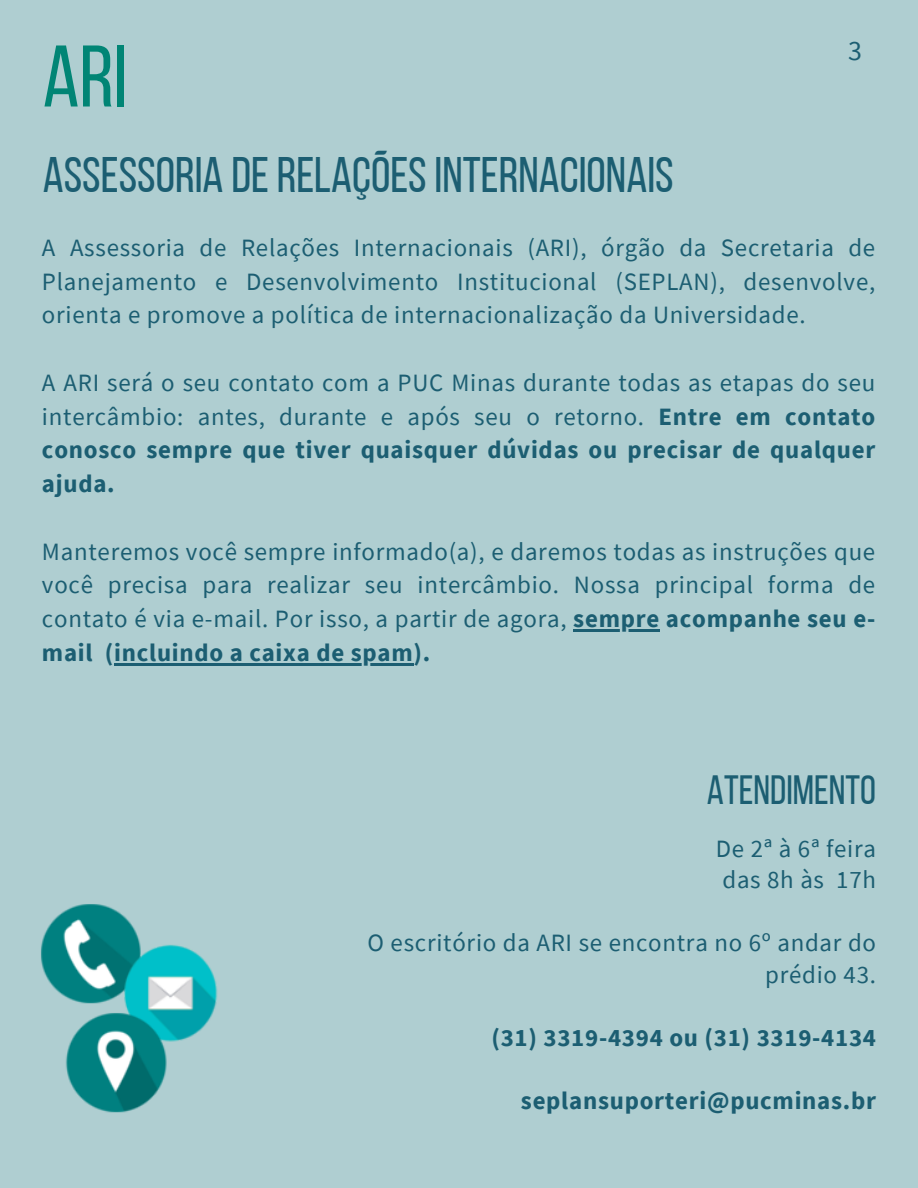
<style>
.page{position:relative;width:918px;height:1188px;background:#afced1}
.page>*{position:absolute;margin:0;border:0;box-sizing:border-box;transform-origin:0 0}
.t1{font:87.15px "Bebas Neue";color:#018575}
.t2{font:49.8px "Bebas Neue";color:#1c5e72}
.t3{font:40.8px "Bebas Neue";color:#1c5e72}
.t4{font:27.9px "Source Sans Pro";color:#1c5e72}
.t5{font:24.9px/33.8px "Source Sans Pro";letter-spacing:.03em;color:#1c5e72;text-align:justify}
.t6{font:700 24.9px "Source Sans Pro";letter-spacing:.03em;color:#1c5e72}
.s1{font-weight:700}
</style>
<div class="page">
<hr style="left:573px;top:629px;width:87px;height:3px;background:#1c5e72">
<hr style="left:114px;top:663px;width:300px;height:2px;background:#1c5e72">
<img style="left:41px;top:904px;width:177px;height:209px">
<h1 class="t1" style="left:43px;top:41px;width:86px">ARI</h1>
<h4 class="t2" style="left:43px;top:155px;width:633px">ASSESSORIA DERELAÇÕESINTERNACIONAIS</h4>
<p class="t4" style="left:848px;top:32px;width:15px">3</p>
<p class="t5" style="left:42px;top:230px;width:835px">A Assessoria de Relações Internacionais (ARI), órgão da Secretaria de Planejamento e Desenvolvimento Institucional (SEPLAN), desenvolve, orienta e promove a política de internacionalização da Universidade.</p>
<h2 class="t5" style="left:42px;top:365px;width:835px">A ARI será o seu contato com a PUC Minas durante todas as etapas do seu intercâmbio: antes, durante e após seu o retorno. <span class="s1">Entre em contato conosco sempre que tiver quaisquer dúvidas ou precisar de qualquer ajuda.</span></h2>
<p class="t5" style="left:42px;top:534px;width:835px">Manteremos você sempre informado(a), e daremos todas as instruções que você precisa para realizar seu intercâmbio. Nossa principal forma de contato é via e-mail. Por isso, a partir de agora, <span class="s1">sempre acompanhe seu e-</span></p>
<p class="t6" style="left:42px;top:636px;width:390px">mail (incluindo a caixa de spam).</p>
<h3 class="t3" style="left:707px;top:774px;width:171px">ATENDIMENTO</h3>
<h3 class="t5" style="left:716px;top:831px;width:162px">De 2ª à 6ª feira</h3>
<p class="t5" style="left:722px;top:862px;width:155px">das 8h às 17h</p>
<p class="t5" style="left:368px;top:927px;width:510px;line-height:31.5px;text-align:right">O escritório da ARI se encontra no 6º andar do prédio 43.</p>
<p class="t6" style="left:491px;top:1021px;width:386px">(31) 3319-4394 ou (31) 3319-4134</p>
<h4 class="t6" style="left:521px;top:1084px;width:357px">seplansuporteri@pucminas.br</h4>
</div>
